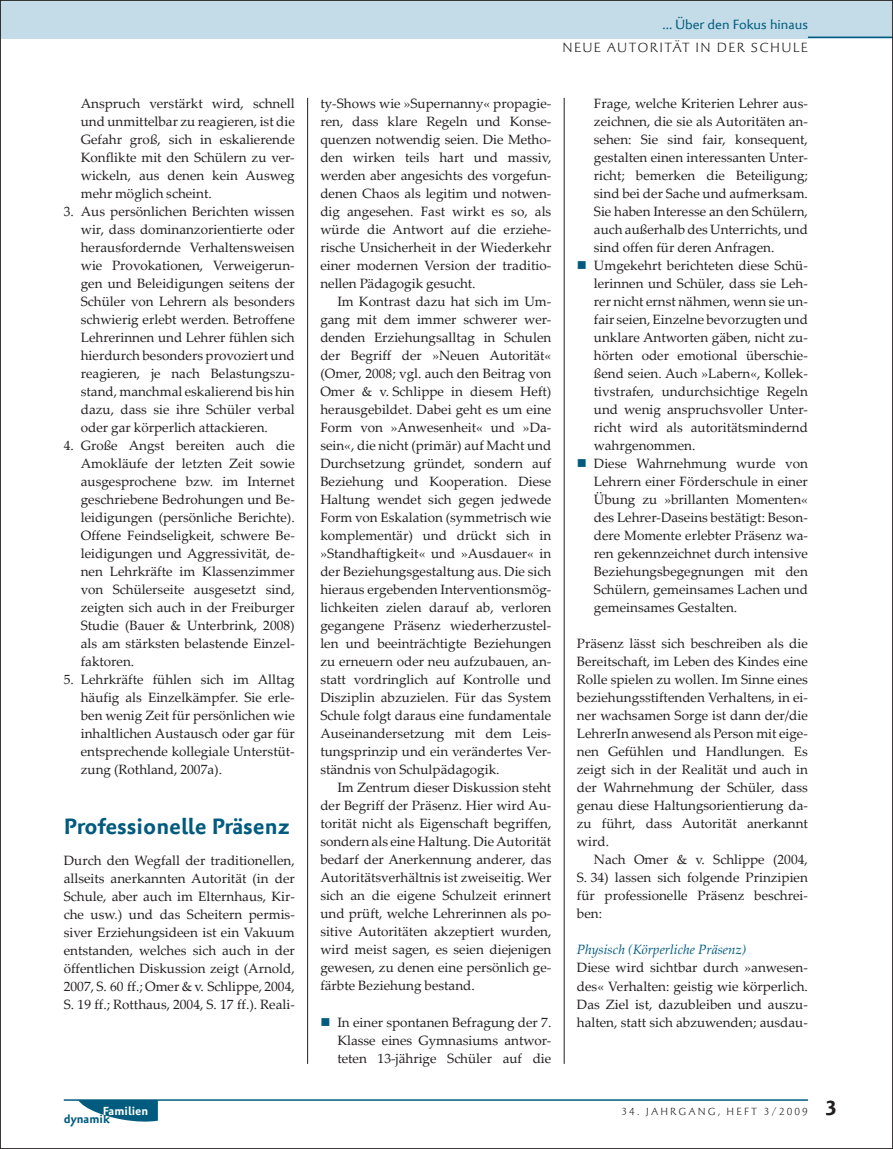
<style>
.page{position:relative;width:893px;height:1149px;background:#fff}
.page>*{position:absolute;margin:0;border:0;box-sizing:border-box;transform-origin:0 0}
.t1{font:700 22.5px "Palatino Sans Com";color:#005b7f}
.t2{font:13.5px/18px "Palatino Linotype";color:#231f20;text-align:justify}
.t3{font:italic 13.5px "Palatino Linotype";color:#005b7f}
.t4{font:300 13.5px "Palatino Sans Com";letter-spacing:.1em;color:#231f20}
.t5{font:13.5px "Palatino Sans Com";color:#005b7f}
.t6{font:13.5px "Wingdings";color:#005b7f}
.t7{font:700 11.85px "Palatino Sans Com";color:#fff}
.t8{font:700 11.85px "Palatino Sans Com";color:#005b7f}
.t9{font:300 10.5px "Palatino Sans Com";letter-spacing:.2em;color:#231f20}
.s1{font-weight:700;font-size:21px}
</style>
<div class="page">
<div style="left:0;top:0;width:893px;height:38px;background:#c3dce8"></div>
<hr style="left:808px;top:37px;width:85px;height:1px;background:#005b7f">
<hr style="left:64px;top:1098px;width:744px;height:2px;background:#005b7f">
<hr style="left:307px;top:98px;width:1px;height:965px;background:#231f20">
<hr style="left:564px;top:98px;width:1px;height:965px;background:#231f20">
<svg style="left:77px;top:1099px;width:81px;height:22px"></svg>
<p class="t2" style="left:81px;top:96px;width:216px">Anspruch verstärkt wird, schnell und unmittelbar zu reagieren, ist die Gefahr groß, sich in eskalierende Konflikte mit den Schülern zu ver&shy;wickeln, aus denen kein Ausweg mehr möglich scheint.</p>
<p class="t2" style="left:81px;top:204px;width:216px;text-indent:-17px">3. Aus persönlichen Berichten wissen wir, dass dominanzorientierte oder herausfordernde Verhaltensweisen wie Provokationen, Verweigerun&shy;gen und Beleidigungen seitens der Schüler von Lehrern als besonders schwierig erlebt werden. Betroffene Lehrerinnen und Lehrer fühlen sich hierdurch besonders provoziert und reagieren, je nach Belastungszu&shy;stand, manchmal eskalierend bis hin dazu, dass sie ihre Schüler verbal oder gar körperlich attackieren.</p>
<p class="t2" style="left:81px;top:438px;width:216px;text-indent:-17px">4. Große Angst bereiten auch die Amokläufe der letzten Zeit sowie ausgesprochene bzw. im Internet geschriebene Bedrohungen und Be&shy;leidigungen (persönliche Berichte).<br>Offene Feindseligkeit, schwere Be&shy;leidigungen und Aggressivität, de&shy;nen Lehrkräfte im Klassenzimmer von Schülerseite ausgesetzt sind, zeigten sich auch in der Freiburger Studie (Bauer &amp; Unterbrink, 2008) als am stärksten belastende Einzel&shy;faktoren.</p>
<p class="t2" style="left:81px;top:672px;width:216px;text-indent:-17px">5. Lehrkräfte fühlen sich im Alltag häufig als Einzelkämpfer. Sie erle&shy;ben wenig Zeit für persönlichen wie inhaltlichen Austausch oder gar für entsprechende kollegiale Unterstüt&shy;zung (Rothland, 2007a).</p>
<h1 class="t1" style="left:64px;top:812px;width:228px">Professionelle Präsenz</h1>
<p class="t2" style="left:64px;top:852px;width:233px">Durch den Wegfall der traditionellen, allseits anerkannten Autorität (in der Schule, aber auch im Elternhaus, Kir&shy;che usw.) und das Scheitern permis&shy;siver Erziehungsideen ist ein Vakuum entstanden, welches sich auch in der öffentlichen Diskussion zeigt (Arnold, 2007, S. 60 ff.; Omer &amp; v. Schlippe, 2004, S. 19 ff.; Rotthaus, 2004, S. 17 ff.). Reali-</p>
<p class="t7" style="left:103px;top:1103px;width:47px">Familien</p>
<p class="t8" style="left:64px;top:1111px;width:47px">dynamik</p>
<p class="t5" style="left:662px;top:16px;width:147px">... Über den Fokus hinaus</p>
<p class="t4" style="left:563px;top:39px;width:247px">NEUE AUTORITÄT IN DER SCHULE</p>
<p class="t2" style="left:320px;top:96px;width:233px">ty-Shows wie »Supernanny« propagie&shy;ren, dass klare Regeln und Konse&shy;quenzen notwendig seien. Die Metho&shy;den wirken teils hart und massiv, werden aber angesichts des vorgefun&shy;denen Chaos als legitim und notwen&shy;dig angesehen. Fast wirkt es so, als würde die Antwort auf die erziehe&shy;rische Unsicherheit in der Wiederkehr einer modernen Version der traditio&shy;nellen Pädagogik gesucht.</p>
<p class="t2" style="left:320px;top:294px;width:233px;text-indent:17px">Im Kontrast dazu hat sich im Um&shy;gang mit dem immer schwerer wer&shy;denden Erziehungsalltag in Schulen der Begriff der »Neuen Autorität« (Omer, 2008; vgl. auch den Beitrag von Omer &amp; v. Schlippe in diesem Heft) herausgebildet. Dabei geht es um eine Form von »Anwesenheit« und »Da&shy;sein«, die nicht (primär) auf Macht und Durchsetzung gründet, sondern auf Beziehung und Kooperation. Diese Haltung wendet sich gegen jedwede Form von Eskalation (symmetrisch wie komplementär) und drückt sich in »Standhaftigkeit« und »Ausdauer« in der Beziehungsgestaltung aus. Die sich hieraus ergebenden Interventionsmög&shy;lichkeiten zielen darauf ab, verloren gegangene Präsenz wiederherzustel&shy;len und beeinträchtigte Beziehungen zu erneuern oder neu aufzubauen, an&shy;statt vordringlich auf Kontrolle und Disziplin abzuzielen. Für das System Schule folgt daraus eine fundamentale Auseinandersetzung mit dem Leis&shy;tungsprinzip und ein verändertes Ver&shy;ständnis von Schulpädagogik.</p>
<p class="t2" style="left:320px;top:780px;width:233px;text-indent:17px">Im Zentrum dieser Diskussion steht der Begriff der Präsenz. Hier wird Au&shy;torität nicht als Eigenschaft begriffen, sondern als eine Haltung. Die Autorität bedarf der Anerkennung anderer, das Autoritätsverhältnis ist zweiseitig. Wer sich an die eigene Schulzeit erinnert und prüft, welche Lehrerinnen als po&shy;sitive Autoritäten akzeptiert wurden, wird meist sagen, es seien diejenigen gewesen, zu denen eine persönlich ge&shy;färbte Beziehung bestand.</p>
<p class="t2" style="left:337px;top:1014px;width:216px">In einer spontanen Befragung der 7.<br>Klasse eines Gymnasiums antwor&shy;teten 13-jährige Schüler auf die</p>
<p class="t6" style="left:320px;top:1014px;width:12px">■</p>
<p class="t2" style="left:594px;top:96px;width:216px;text-align:left">Frage, welche Kriterien Lehrer aus&shy;zeichnen, die sie als Autoritäten an&shy;sehen: Sie sind fair, konsequent, gestalten einen interessanten Unter&shy;richt; bemerken die Beteiligung; sind bei der Sache und aufmerksam.<br>Sie haben Interesse an den Schülern, auch außerhalb des Unterrichts, und sind offen für deren Anfragen.<br>Umgekehrt berichteten diese Schü&shy;lerinnen und Schüler, dass sie Leh&shy;rer nicht ernst nähmen, wenn sie un&shy;fair seien, Einzelne bevorzugten und unklare Antworten gäben, nicht zu&shy;hörten oder emotional überschie&shy;ßend seien. Auch »Labern«, Kollek&shy;tivstrafen, undurchsichtige Regeln und wenig anspruchsvoller Unter&shy;richt wird als autoritätsmindernd wahrgenommen.<br>Diese Wahrnehmung wurde von Lehrern einer Förderschule in einer Übung zu »brillanten Momenten« des Lehrer-Daseins bestätigt: Beson&shy;dere Momente erlebter Präsenz wa&shy;ren gekennzeichnet durch intensive Beziehungsbegegnungen mit den Schülern, gemeinsames Lachen und gemeinsames Gestalten.</p>
<p class="t2" style="left:577px;top:636px;width:233px">Präsenz lässt sich beschreiben als die Bereitschaft, im Leben des Kindes eine Rolle spielen zu wollen. Im Sinne eines beziehungsstiftenden Verhaltens, in ei&shy;ner wachsamen Sorge ist dann der/die LehrerIn anwesend als Person mit eige&shy;nen Gefühlen und Handlungen. Es zeigt sich in der Realität und auch in der Wahrnehmung der Schüler, dass genau diese Haltungsorientierung da&shy;zu führt, dass Autorität anerkannt wird.</p>
<p class="t2" style="left:577px;top:852px;width:233px;text-indent:17px">Nach Omer &amp; v. Schlippe (2004, S. 34) lassen sich folgende Prinzipien für professionelle Präsenz beschrei&shy;ben:</p>
<p class="t3" style="left:577px;top:944px;width:171px">Physisch (Körperliche Präsenz)</p>
<p class="t2" style="left:577px;top:960px;width:233px">Diese wird sichtbar durch »anwesen&shy;des« Verhalten: geistig wie körperlich.<br>Das Ziel ist, dazubleiben und auszu&shy;halten, statt sich abzuwenden; ausdau-</p>
<p class="t6" style="left:577px;top:258px;width:12px">■</p>
<p class="t6" style="left:577px;top:456px;width:12px">■</p>
<p class="t9" style="left:621px;top:1104px;width:217px">34. JAHRGANG, HEFT 3/2009 <span class="s1">3</span></p>
</div>
